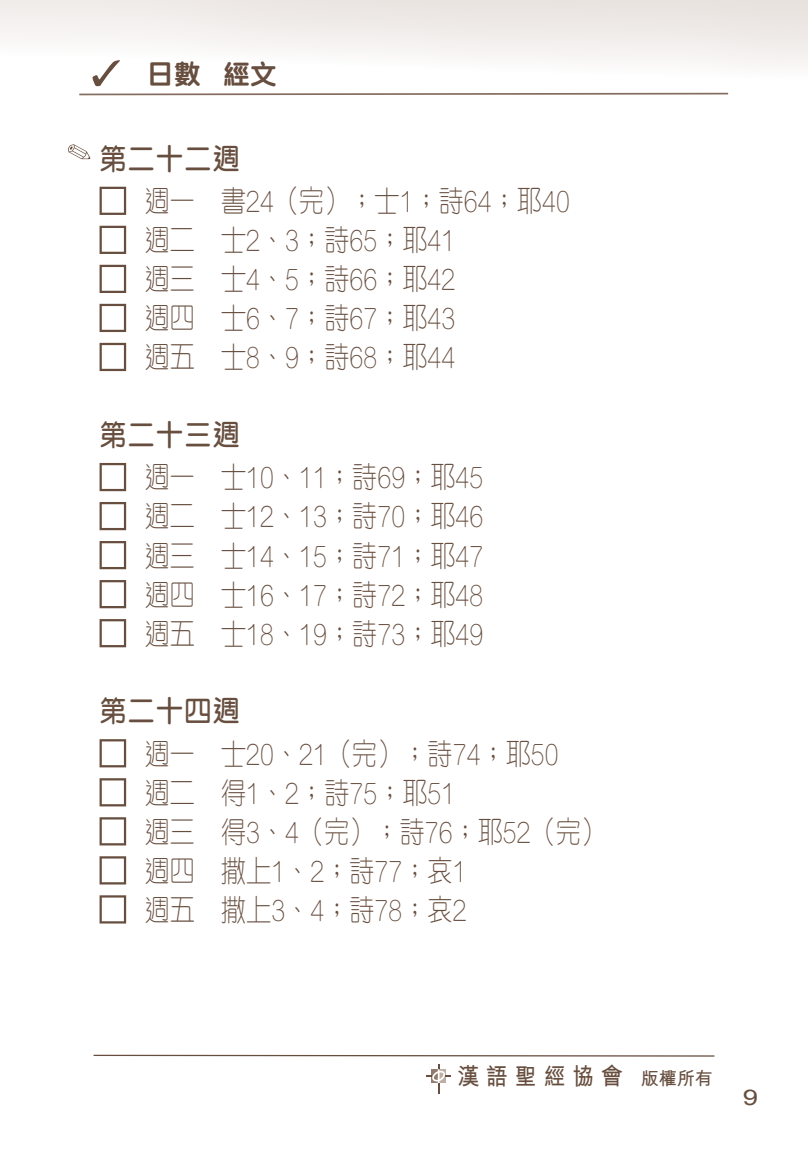
<style>
.page{position:relative;width:808px;height:1149px;background:#fff}
.page>*{position:absolute;margin:0;border:0;box-sizing:border-box;transform-origin:0 0}
.t1{font:300 29.7px/39px "M Yuen HK";color:#674e3f;scale:.85 1}
.t2{font:600 29.7px "M Yuen HK";letter-spacing:.05em;color:#674e3f;scale:.91 1}
.t3{font:800 27px "M Yuen HK";color:#674e3f}
.t4{font:700 23.7px "M Hei HK";letter-spacing:.33em;color:#674e3f;scale:.91 1}
.t5{font:21.6px "Arial";color:#674e3f;scale:1.28 1}
.s1{font-size:18px}
</style>
<div class="page">
<hr style="left:94px;top:1054px;width:620px;height:2px;background:#674e3f">
<svg style="left:426px;top:1064px;width:25px;height:29px"></svg>
<svg style="left:68px;top:144px;width:22px;height:15px"></svg>
<svg style="left:0;top:0;width:808px;height:95px"></svg>
<svg style="left:100px;top:187px;width:26px;height:28px"></svg>
<svg style="left:100px;top:226px;width:26px;height:28px"></svg>
<svg style="left:100px;top:265px;width:26px;height:28px"></svg>
<svg style="left:100px;top:304px;width:26px;height:28px"></svg>
<svg style="left:100px;top:343px;width:26px;height:28px"></svg>
<svg style="left:100px;top:463px;width:26px;height:28px"></svg>
<svg style="left:100px;top:502px;width:26px;height:28px"></svg>
<svg style="left:100px;top:541px;width:26px;height:28px"></svg>
<svg style="left:100px;top:580px;width:26px;height:28px"></svg>
<svg style="left:100px;top:619px;width:26px;height:28px"></svg>
<svg style="left:100px;top:739px;width:26px;height:28px"></svg>
<svg style="left:100px;top:778px;width:26px;height:28px"></svg>
<svg style="left:100px;top:817px;width:26px;height:28px"></svg>
<svg style="left:100px;top:856px;width:26px;height:28px"></svg>
<svg style="left:100px;top:895px;width:26px;height:28px"></svg>
<p class="t3" style="left:147px;top:61px;width:132px">日數 經文</p>
<p class="t2" style="left:100px;top:144px;width:156px">第二十二週</p>
<p class="t1" style="left:145px;top:180px;width:502px">週一 書24（完）；士1；詩64；耶40週二 士2、3；詩65；耶41<br>週三 士4、5；詩66；耶42<br>週四 士6、7；詩67；耶43<br>週五 士8、9；詩68；耶44</p>
<p class="t2" style="left:100px;top:420px;width:156px">第二十三週</p>
<p class="t1" style="left:145px;top:456px;width:400px;text-align:justify">週一 士10、11；詩69；耶45週二 士12、13；詩70；耶46週三 士14、15；詩71；耶47週四 士16、17；詩72；耶48週五 士18、19；詩73；耶49</p>
<p class="t2" style="left:100px;top:696px;width:156px">第二十四週</p>
<p class="t1" style="left:145px;top:732px;width:545px">週一 士20、21（完）；詩74；耶50<br>週二 得1、2；詩75；耶51<br>週三 得3、4（完）；詩76；耶52（完）週四 撒上1、2；詩77；哀1<br>週五 撒上3、4；詩78；哀2</p>
<p class="t4" style="left:457px;top:1059px;width:282px">漢語聖經協會 <span class="s1">版權所有</span></p>
<p class="t5" style="left:743px;top:1082px;width:13px">9</p>
</div>
